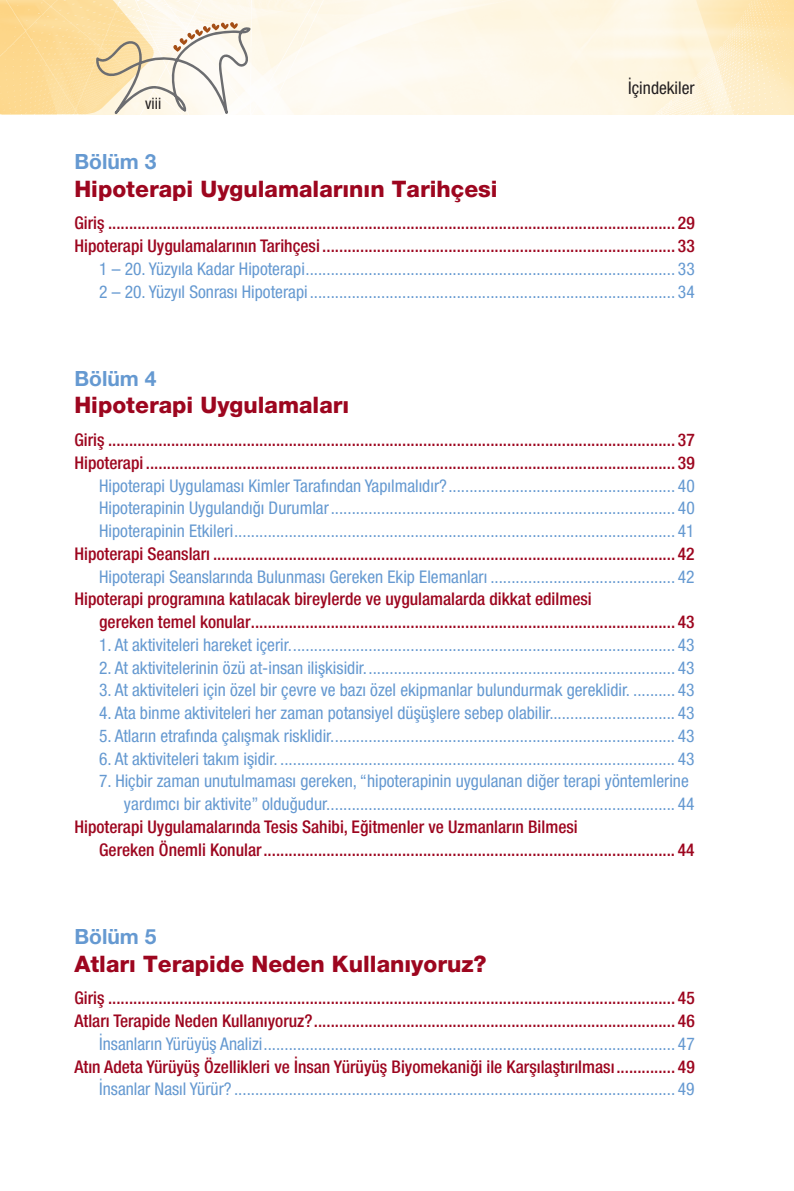
<style>
.page{position:relative;width:794px;height:1191px;background:#fff}
.page>*{position:absolute;margin:0;border:0;box-sizing:border-box;transform-origin:0 0}
.t1{font:800 22.75px "Helvetica Neu";color:#9d061f}
.t2{font:700 21px "Helvetica Neu";color:#6599d1}
.t3{font:17.5px/22.8px "Helvetica 57 Cn";color:#6599d1}
.t4{font:17.5px/22.8px "Helvetica 67 Med Cn";color:#9d061f}
.t5{font:17.5px "Helvetica 57 Cn";color:#231f20}
.t6{font:15.75px "Helvetica 57 Cn";color:#231f20}
</style>
<div class="page">
<img style="left:251px;top:0;width:543px;height:114px">
<svg style="left:0;top:0;width:251px;height:115px"></svg>
<p class="t6" style="left:145px;top:94px;width:18px">viii</p>
<p class="t5" style="left:628px;top:78px;width:68px">İçindekiler</p>
<p class="t2" style="left:74px;top:148px;width:84px">Bölüm 3</p>
<h1 class="t1" style="left:74px;top:175px;width:425px">Hipoterapi Uygulamalarının Tarihçesi</h1>
<p class="t4" style="left:74px;top:211px;width:622px">Giriş ....................................................................................................................................... 29<br>Hipoterapi Uygulamalarının Tarihçesi .................................................................................... 33</p>
<p class="t3" style="left:99px;top:257px;width:597px">1 – 20. Yüzyıla Kadar Hipoterapi........................................................................................ 33<br>2 – 20. Yüzyıl Sonrası Hipoterapi....................................................................................... 34</p>
<p class="t2" style="left:74px;top:365px;width:84px">Bölüm 4</p>
<h1 class="t1" style="left:74px;top:392px;width:276px">Hipoterapi Uygulamaları</h1>
<p class="t4" style="left:74px;top:428px;width:622px">Giriş ....................................................................................................................................... 37<br>Hipoterapi .............................................................................................................................. 39</p>
<p class="t3" style="left:99px;top:474px;width:597px;text-align:justify">Hipoterapi Uygulaması Kimler Tarafından Yapılmalıdır?...................................................... 40<br>Hipoterapinin Uygulandığı Durumlar.................................................................................. 40<br>Hipoterapinin Etkileri......................................................................................................... 41</p>
<p class="t4" style="left:74px;top:542px;width:622px">Hipoterapi Seansları .............................................................................................................. 42</p>
<p class="t3" style="left:99px;top:565px;width:597px">Hipoterapi Seanslarında Bulunması Gereken Ekip Elemanları ............................................ 42</p>
<p class="t4" style="left:99px;top:587px;width:597px;text-indent:-25px">Hipoterapi programına katılacak bireylerde ve uygulamalarda dikkat edilmesi<br>gereken temel konular..................................................................................................... 43</p>
<p class="t3" style="left:99px;top:633px;width:597px">1. At aktiviteleri hareket içerir............................................................................................ 43</p>
<p class="t3" style="left:99px;top:656px;width:597px">2. At aktivitelerinin özü at-insan ilişkisidir.......................................................................... 43</p>
<p class="t3" style="left:99px;top:678px;width:597px">3. At aktiviteleri için özel bir çevre ve bazı özel ekipmanlar bulundurmak gereklidir. .......... 43</p>
<p class="t3" style="left:99px;top:701px;width:597px">4. Ata binme aktiviteleri her zaman potansiyel düşüşlere sebep olabilir.............................. 43</p>
<p class="t3" style="left:99px;top:724px;width:597px">5. Atların etrafında çalışmak risklidir.................................................................................. 43</p>
<p class="t3" style="left:99px;top:747px;width:597px">6. At aktiviteleri takım işidir. .............................................................................................. 43</p>
<p class="t3" style="left:124px;top:769px;width:572px;text-indent:-25px">7. Hiçbir zaman unutulmaması gereken, “hipoterapinin uygulanan diğer terapi yöntemlerine yardımcı bir aktivite” olduğudur................................................................................... 44</p>
<p class="t4" style="left:99px;top:815px;width:597px;text-indent:-25px">Hipoterapi Uygulamalarında Tesis Sahibi, Eğitmenler ve Uzmanların Bilmesi<br>Gereken Önemli Konular.................................................................................................. 44</p>
<p class="t2" style="left:74px;top:923px;width:84px">Bölüm 5</p>
<h1 class="t1" style="left:74px;top:950px;width:414px">Atları Terapide Neden Kullanıyoruz?</h1>
<p class="t4" style="left:74px;top:986px;width:622px">Giriş ....................................................................................................................................... 45<br>Atları Terapide Neden Kullanıyoruz?...................................................................................... 46</p>
<p class="t3" style="left:99px;top:1032px;width:597px">İnsanların Yürüyüş Analizi.................................................................................................. 47</p>
<p class="t4" style="left:74px;top:1054px;width:622px">Atın Adeta Yürüyüş Özellikleri ve İnsan Yürüyüş Biyomekaniği ile Karşılaştırılması.............. 49</p>
<p class="t3" style="left:99px;top:1077px;width:597px">İnsanlar Nasıl Yürür? ......................................................................................................... 49</p>
</div>
